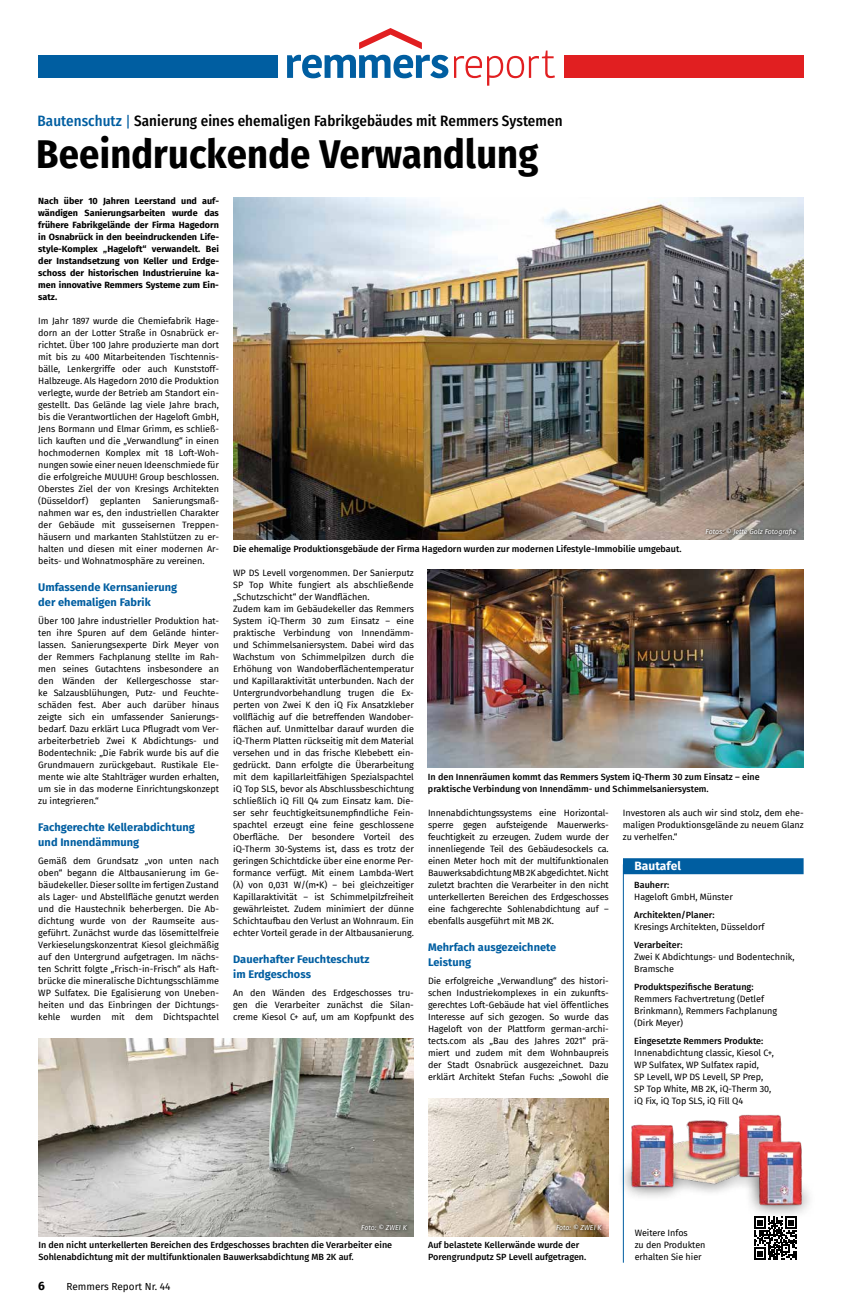
<style>
.page{position:relative;width:842px;height:1304px;background:#fff}
.page>*{position:absolute;margin:0;border:0;box-sizing:border-box;transform-origin:0 0}
.t1{font:700 40px "Fira Sans Condensed";letter-spacing:.005em;color:#000}
.t2{font:500 15px "Fira Sans Condensed";letter-spacing:.005em;color:#000}
.t3{font:700 12px "Fira Sans";letter-spacing:.005em;color:#fff}
.t4{font:700 12px "Fira Sans";color:#000}
.t5{font:700 11px/15px "Fira Sans";letter-spacing:.005em;color:#005ea1}
.t6{font:10px "Fira Sans";color:#000}
.t7{font:9px/12px "Fira Sans";letter-spacing:-.005em;color:#000;text-align:justify}
.t8{font:500 9px/12px "Fira Sans";color:#000}
.t9{font:700 9px/12px "Fira Sans";color:#000;text-align:justify}
.t10{font:italic 7px "Fira Sans";color:#fff}
.s1{color:#005ea1}
.s2{font-weight:400;color:#005ea1}
</style>
<div class="page">
<div style="left:38px;top:55px;width:240px;height:23px;background:#005ea1"></div>
<div style="left:564px;top:55px;width:240px;height:23px;background:#e11f21"></div>
<svg style="left:287px;top:55px;width:161px;height:23px"></svg>
<svg style="left:359px;top:28px;width:63px;height:21px"></svg>
<svg style="left:454px;top:51px;width:101px;height:35px"></svg>
<img style="left:233px;top:198px;width:571px;height:342px">
<img style="left:428px;top:570px;width:376px;height:198px">
<img style="left:428px;top:1098px;width:181px;height:138px">
<img style="left:38px;top:1038px;width:376px;height:198px">
<div style="left:703px;top:526px;width:97px;height:13px;background:#000;opacity:.9"></div>
<div style="left:554px;top:1222px;width:51px;height:11px;background:#000;opacity:.9"></div>
<div style="left:359px;top:1222px;width:51px;height:11px;background:#000;opacity:.9"></div>
<hr style="left:623px;top:864px;width:1px;height:399px;background:#005ea1">
<div style="left:623px;top:858px;width:181px;height:16px;background:#005ea1"></div>
<svg style="left:754px;top:1219px;width:43px;height:40px"></svg>
<div style="left:617px;top:1156px;width:199px;height:63px;background:#000;opacity:.75"></div>
<img style="left:627px;top:1114px;width:181px;height:103px">
<h2 class="t2" style="left:38px;top:109px;width:526px"><span class="s1">Bautenschutz</span> <span class="s2">|</span> Sanierung eines ehemaligen Fabrikgebäudes mit Remmers Systemen</h2>
<h1 class="t1" style="left:36px;top:121px;width:504px">Beeindruckende Verwandlung</h1>
<p class="t9" style="left:38px;top:194px;width:182px">Nach über 10 Jahren Leerstand und auf&shy;wändigen Sanierungsarbeiten wurde das frühere Fabrikgelände der Firma Hagedorn in Osnabrück in den beeindruckenden Life&shy;style-Komplex „Hageloft“ verwandelt. Bei der Instandsetzung von Keller und Erdge&shy;schoss der historischen Industrieruine ka&shy;men innovative Remmers Systeme zum Ein&shy;satz.</p>
<p class="t7" style="left:38px;top:315px;width:182px;text-align:left">Im Jahr 1897 wurde die Chemiefabrik Hage&shy;dorn an der Lotter Straße in Osnabrück er&shy;richtet. Über 100 Jahre produzierte man dort mit bis zu 400 Mitarbeitenden Tischtennis&shy;bälle, Lenkergriffe oder auch Kunststoff-Halbzeuge. Als Hagedorn 2010 die Produktion verlegte, wurde der Betrieb am Standort ein&shy;gestellt. Das Gelände lag viele Jahre brach, bis die Verantwortlichen der Hageloft GmbH, Jens Bormann und Elmar Grimm, es schließ&shy;lich kauften und die „Verwandlung“ in einen hochmodernen Komplex mit 18 Loft-Woh&shy;nungen sowie einer neuen Ideenschmiede für die erfolgreiche MUUUH! Group beschlossen.<br>Oberstes Ziel der von Kresings Architekten (Düsseldorf)</p>
<p class="t7" style="left:38px;top:495px;width:182px;text-indent:114px">Sanierungsmaß&shy;nahmen war es, den industriellen Charakter der Gebäude mit gusseisernen Treppen&shy;häusern und markanten Stahlstützen zu er&shy;halten und diesen mit einer modernen Ar&shy;beits- und Wohnatmosphäre zu vereinen.</p>
<p class="t5" style="left:38px;top:579px;width:140px">Umfassende Kernsanierung der ehemaligen Fabrik</p>
<p class="t7" style="left:38px;top:615px;width:182px">Über 100 Jahre industrieller Produktion hat&shy;ten ihre Spuren auf dem Gelände hinter&shy;lassen. Sanierungsexperte Dirk Meyer von der Remmers Fachplanung stellte im Rah&shy;men seines Gutachtens insbesondere an den Wänden der Kellergeschosse star&shy;ke Salzausblühungen, Putz- und Feuchte&shy;schäden fest. Aber auch darüber hinaus zeigte sich ein umfassender Sanierungs&shy;bedarf. Dazu erklärt Luca Pflugradt vom Ver&shy;arbeiterbetrieb Zwei K Abdichtungs- und Bodentechnik: „Die Fabrik wurde bis auf die Grundmauern zurückgebaut. Rustikale Ele&shy;mente wie alte Stahlträger wurden erhalten, um sie in das moderne Einrichtungskonzept zu integrieren.“</p>
<p class="t5" style="left:38px;top:819px;width:158px">Fachgerechte Kellerabdichtung und Innendämmung</p>
<p class="t7" style="left:38px;top:855px;width:182px">Gemäß dem Grundsatz „von unten nach oben“ begann die Altbausanierung im Ge&shy;bäudekeller. Dieser sollte im fertigen Zustand als Lager- und Abstellfläche genutzt werden und die Haustechnik beherbergen. Die Ab&shy;dichtung wurde von der Raumseite aus&shy;geführt. Zunächst wurde das lösemittelfreie Verkieselungskonzentrat Kiesol gleichmäßig auf den Untergrund aufgetragen. Im nächs&shy;ten Schritt folgte „Frisch-in-Frisch“ als Haft&shy;brücke die mineralische Dichtungsschlämme WP Sulfatex. Die Egalisierung von Uneben&shy;heiten und das Einbringen der Dichtungs&shy;kehle wurden mit dem Dichtspachtel</p>
<p class="t7" style="left:100px;top:495px;width:42px">geplanten</p>
<p class="t8" style="left:233px;top:542px;width:450px">Die ehemalige Produktionsgebäude der Firma Hagedorn wurden zur modernen Lifestyle-Immobilie umgebaut.</p>
<p class="t10" style="left:706px;top:526px;width:92px">Fotos: © Jette Golz Fotografie</p>
<p class="t7" style="left:233px;top:567px;width:182px;text-align:left">WP DS Levell vorgenommen. Der Sanierputz SP Top White fungiert als abschließende „Schutzschicht“ der Wandflächen.<br>Zudem kam im Gebäudekeller das Remmers System iQ-Therm 30 zum Einsatz – eine praktische Verbindung von Innendämm&shy;und Schimmelsaniersystem. Dabei wird das Wachstum von Schimmelpilzen durch die Erhöhung von Wandoberflächentemperatur und Kapillaraktivität unterbunden. Nach der Untergrundvorbehandlung trugen die Ex&shy;perten von Zwei K den iQ Fix Ansatzkleber vollflächig auf die betreffenden Wandober&shy;flächen auf. Unmittelbar darauf wurden die iQ-Therm Platten rückseitig mit dem Material versehen und in das frische Klebebett ein&shy;gedrückt. Dann erfolgte die Überarbeitung mit dem kapillarleitfähigen Spezialspachtel iQ Top SLS, bevor als Abschlussbeschichtung schließlich iQ Fill Q4 zum Einsatz kam. Die&shy;ser sehr feuchtigkeitsunempfindliche Fein&shy;spachtel erzeugt eine feine geschlossene Oberfläche. Der besondere Vorteil des iQ-Therm 30-Systems ist, dass es trotz der geringen Schichtdicke über eine enorme Per&shy;formance verfügt. Mit einem Lambda-Wert (λ) von 0,031 W/(m•K) – bei gleichzeitiger Kapillaraktivität – ist Schimmelpilzfreiheit gewährleistet. Zudem minimiert der dünne Schichtaufbau den Verlust an Wohnraum. Ein echter Vorteil gerade in der Altbausanierung.</p>
<p class="t5" style="left:233px;top:951px;width:138px">Dauerhafter Feuchteschutz im Erdgeschoss</p>
<p class="t7" style="left:233px;top:987px;width:182px">An den Wänden des Erdgeschosses tru&shy;gen die Verarbeiter zunächst die Silan&shy;creme Kiesol C+ auf, um am Kopfpunkt des</p>
<p class="t8" style="left:428px;top:770px;width:333px">In den Innenräumen kommt das Remmers System iQ-Therm 30 zum Einsatz – eine praktische Verbindung von Innendämm- und Schimmelsaniersystem.</p>
<p class="t7" style="left:428px;top:807px;width:182px">Innenabdichtungssystems eine Horizontal&shy;sperre gegen aufsteigende Mauerwerks&shy;feuchtigkeit zu erzeugen. Zudem wurde der innenliegende Teil des Gebäudesockels ca. einen Meter hoch mit der multifunktionalen Bauwerksabdichtung MB 2K abgedichtet. Nicht zuletzt brachten die Verarbeiter in den nicht unterkellerten Bereichen des Erdgeschosses eine fachgerechte Sohlenabdichtung auf – ebenfalls ausgeführt mit MB 2K.</p>
<p class="t5" style="left:428px;top:939px;width:130px">Mehrfach ausgezeichnete<br>Leistung</p>
<p class="t7" style="left:428px;top:975px;width:182px">Die erfolgreiche „Verwandlung“ des histori&shy;schen Industriekomplexes in ein zukunfts&shy;gerechtes Loft-Gebäude hat viel öffentliches Interesse auf sich gezogen. So wurde das Hageloft von der Plattform german-archi&shy;tects.com als „Bau des Jahres 2021“ prä&shy;miert und zudem mit dem Wohnbaupreis der Stadt Osnabrück ausgezeichnet. Dazu erklärt Architekt Stefan Fuchs: „Sowohl die</p>
<p class="t7" style="left:623px;top:807px;width:182px">Investoren als auch wir sind stolz, dem ehe&shy;maligen Produktionsgelände zu neuem Glanz zu verhelfen.“</p>
<h3 class="t3" style="left:634px;top:856px;width:48px">Bautafel</h3>
<p class="t8" style="left:634px;top:878px;width:37px">Bauherr:</p>
<p class="t7" style="left:634px;top:891px;width:100px">Hageloft GmbH, Münster</p>
<p class="t8" style="left:634px;top:908px;width:82px">Architekten/Planer:</p>
<p class="t7" style="left:634px;top:921px;width:132px">Kresings Architekten, Düsseldorf</p>
<p class="t8" style="left:634px;top:938px;width:50px">Verarbeiter:</p>
<p class="t7" style="left:634px;top:951px;width:162px">Zwei K Abdichtungs- und Bodentechnik,<br>Bramsche</p>
<p class="t8" style="left:634px;top:980px;width:121px">Produktspezifische Beratung:</p>
<p class="t7" style="left:634px;top:993px;width:144px;text-align:left">Remmers Fachvertretung (Detlef<br>Brinkmann), Remmers Fachplanung (Dirk Meyer)</p>
<p class="t8" style="left:634px;top:1034px;width:131px">Eingesetzte Remmers Produkte:</p>
<p class="t7" style="left:634px;top:1047px;width:141px;text-align:left">Innenabdichtung classic, Kiesol C+,<br>WP Sulfatex, WP Sulfatex rapid,<br>SP Levell, WP DS Levell, SP Prep,<br>SP Top White, MB 2K, iQ-Therm 30, iQ Fix, iQ Top SLS, iQ Fill Q4</p>
<p class="t10" style="left:361px;top:1222px;width:47px">Foto: © ZWEI K</p>
<p class="t10" style="left:556px;top:1222px;width:47px">Foto: © ZWEI K</p>
<p class="t8" style="left:38px;top:1238px;width:355px">In den nicht unterkellerten Bereichen des Erdgeschosses brachten die Verarbeiter eine<br>Sohlenabdichtung mit der multifunktionalen Bauwerksabdichtung MB 2K auf.</p>
<h3 class="t4" style="left:38px;top:1276px;width:8px">6</h3>
<p class="t6" style="left:67px;top:1279px;width:105px">Remmers Report Nr. 44</p>
<p class="t8" style="left:428px;top:1238px;width:160px">Auf belastete Kellerwände wurde der<br>Porengrundputz SP Levell aufgetragen.</p>
<p class="t7" style="left:635px;top:1227px;width:72px;text-align:left">Weitere Infos<br>zu den Produkten erhalten Sie hier</p>
</div>
